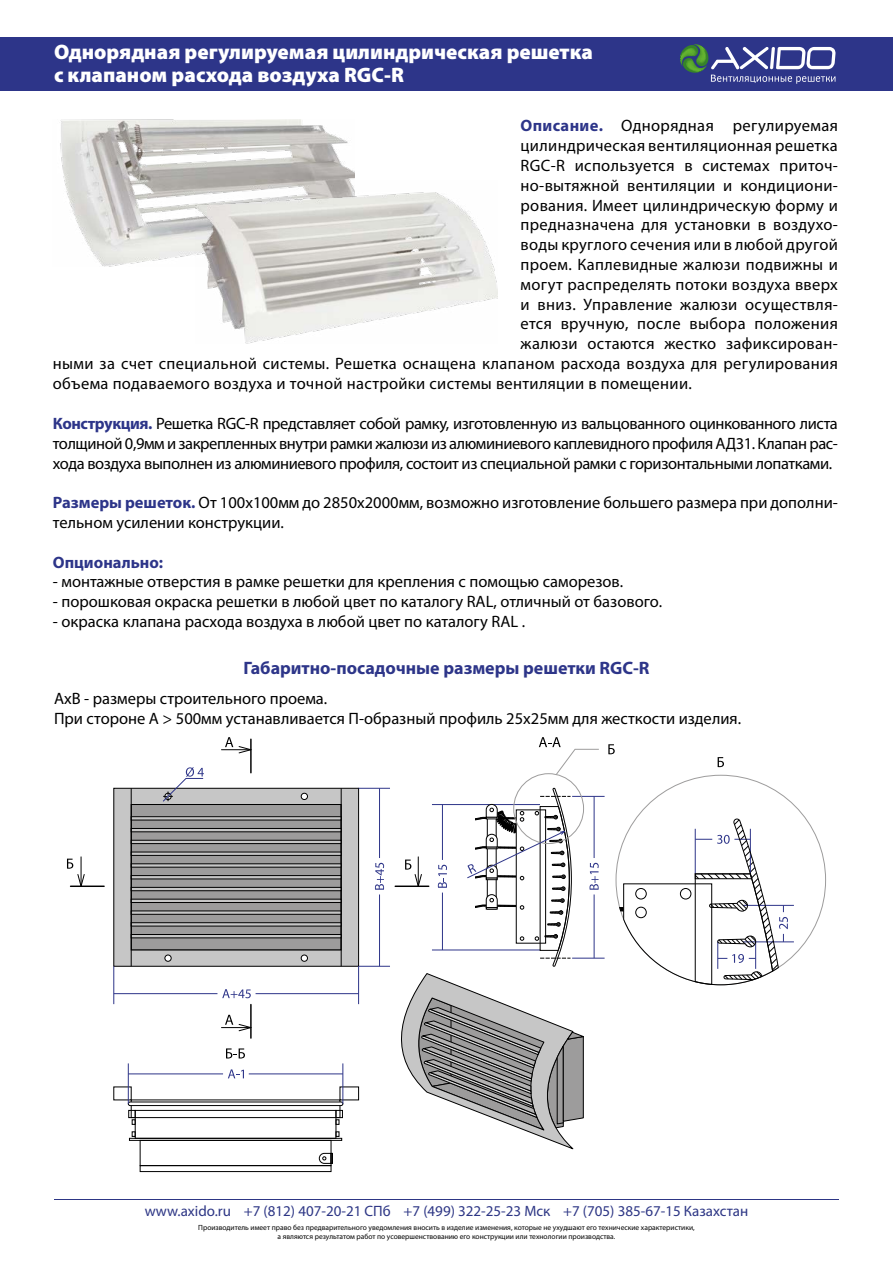
<style>
.page{position:relative;width:893px;height:1263px;background:#fff}
.page>*{position:absolute;margin:0;border:0;box-sizing:border-box;transform-origin:0 0}
.t1{font:900 21px/22.5px "Myriad Pro";color:#fff}
.t2{font:700 18px "Myriad Pro";color:#2d3589}
.t3{font:16.5px/19.8px "Myriad Pro";color:#000;text-align:justify}
.t4{font:16.5px/19.8px "Myriad Pro";letter-spacing:.02em;color:#000}
.t5{font:700 16.5px "Myriad Pro";color:#2d3589}
.t6{font:15px "Myriad Pro";color:#2d3685}
.t7{font:7.5px/9px "Myriad Pro";color:#000;text-align:center}
.s1{font-weight:700;color:#2d3589}
</style>
<div class="page">
<div style="left:0;top:37px;width:893px;height:53px;background:#2d3589"></div>
<hr style="left:54px;top:1199px;width:785px;height:1px;background:#2d3685">
<svg style="left:680px;top:44px;width:155px;height:40px"></svg>
<img style="left:60px;top:119px;width:295px;height:148px">
<img style="left:196px;top:180px;width:301px;height:164px">
<div style="left:131px;top:1100px;width:209px;height:18px;border:1px solid #000"></div>
<div style="left:140px;top:1165px;width:191px;height:7px;border:1px solid #000"></div>
<div style="left:128px;top:1102px;width:215px;height:4px;border:1px solid #000;border-radius:2px"></div>
<div style="left:140px;top:1140px;width:191px;height:26px;border:1px solid #000"></div>
<div style="left:129px;top:1138px;width:213px;height:2px;border:1px solid #000"></div>
<div style="left:135px;top:1110px;width:201px;height:28px;border:1px solid #000"></div>
<svg style="left:319px;top:1153px;width:14px;height:11px"></svg>
<svg style="left:132px;top:1119px;width:3px;height:5px"></svg>
<svg style="left:132px;top:1131px;width:3px;height:5px"></svg>
<div style="left:128px;top:1110px;width:7px;height:8px;border:1px solid #000"></div>
<svg style="left:336px;top:1119px;width:3px;height:5px"></svg>
<svg style="left:336px;top:1131px;width:3px;height:5px"></svg>
<div style="left:336px;top:1110px;width:7px;height:8px;border:1px solid #000"></div>
<hr style="left:250px;top:739px;width:2px;height:34px;background:#000">
<hr style="left:221px;top:749px;width:30px;height:1px;background:#000">
<svg style="left:225px;top:737px;width:27px;height:17px"></svg>
<hr style="left:250px;top:1004px;width:2px;height:34px;background:#000">
<hr style="left:221px;top:1027px;width:30px;height:1px;background:#000">
<svg style="left:225px;top:1015px;width:27px;height:17px"></svg>
<hr style="left:358px;top:966px;width:1px;height:38px;background:#2e3589">
<hr style="left:114px;top:966px;width:1px;height:38px;background:#2e3589">
<hr style="left:256px;top:993px;width:103px;height:1px;background:#2e3589">
<hr style="left:114px;top:993px;width:103px;height:1px;background:#2e3589">
<svg style="left:222px;top:989px;width:29px;height:9px"></svg>
<hr style="left:359px;top:966px;width:31px;height:1px;background:#2e3589">
<hr style="left:359px;top:788px;width:31px;height:1px;background:#2e3589">
<hr style="left:379px;top:894px;width:1px;height:72px;background:#2e3589">
<hr style="left:379px;top:788px;width:1px;height:70px;background:#2e3589">
<svg style="left:375px;top:863px;width:9px;height:27px"></svg>
<svg style="left:113px;top:767px;width:246px;height:200px;background:#9a9a9a"></svg>
<hr style="left:343px;top:1063px;width:1px;height:41px;background:#2e3589">
<hr style="left:128px;top:1063px;width:1px;height:41px;background:#2e3589">
<hr style="left:249px;top:1074px;width:94px;height:1px;background:#2e3589">
<hr style="left:128px;top:1074px;width:95px;height:1px;background:#2e3589">
<svg style="left:228px;top:1069px;width:16px;height:9px"></svg>
<hr style="left:395px;top:885px;width:34px;height:2px;background:#000">
<svg style="left:405px;top:857px;width:17px;height:29px"></svg>
<hr style="left:71px;top:885px;width:33px;height:2px;background:#000">
<svg style="left:67px;top:857px;width:18px;height:30px"></svg>
<svg style="left:226px;top:1048px;width:19px;height:10px"></svg>
<hr style="left:572px;top:958px;width:33px;height:1px;background:#2e3589">
<hr style="left:572px;top:796px;width:33px;height:1px;background:#2e3589">
<hr style="left:594px;top:894px;width:1px;height:64px;background:#2e3589">
<hr style="left:594px;top:796px;width:1px;height:62px;background:#2e3589">
<svg style="left:589px;top:863px;width:10px;height:27px"></svg>
<hr style="left:432px;top:950px;width:108px;height:1px;background:#2e3589">
<hr style="left:432px;top:804px;width:108px;height:1px;background:#2e3589">
<hr style="left:442px;top:892px;width:1px;height:58px;background:#2e3589">
<hr style="left:442px;top:804px;width:1px;height:56px;background:#2e3589">
<svg style="left:438px;top:865px;width:9px;height:23px"></svg>
<svg style="left:539px;top:737px;width:60px;height:38px"></svg>
<svg style="left:608px;top:744px;width:7px;height:10px"></svg>
<svg style="left:718px;top:757px;width:6px;height:10px"></svg>
<svg style="left:401px;top:973px;width:183px;height:176px"></svg>
<hr style="left:743px;top:942px;width:51px;height:1px;background:#2e3589">
<hr style="left:743px;top:905px;width:51px;height:1px;background:#2e3589">
<svg style="left:619px;top:818px;width:169px;height:167px"></svg>
<svg style="left:467px;top:788px;width:105px;height:179px"></svg>
<p class="t1" style="left:54px;top:40px;width:540px">Однорядная регулируемая цилиндрическая решетка с клапаном расхода воздуха RGC-R</p>
<p class="t3" style="left:521px;top:116px;width:319px"><span class="s1">Описание.</span> Однорядная регулируемая цилиндрическая вентиляционная решетка RGC-R используется в системах приточ&shy;но-вытяжной вентиляции и кондициони&shy;рования. Имеет цилиндрическую форму и предназначена для установки в воздухо&shy;воды круглого сечения или в любой другой проем. Каплевидные жалюзи подвижны и могут распределять потоки воздуха вверх и вниз. Управление жалюзи осуществля&shy;ется вручную, после выбора положения жалюзи остаются жестко зафиксирован-</p>
<p class="t4" style="left:53px;top:354px;width:786px">ными за счет специальной системы. Решетка оснащена клапаном расхода воздуха для регулирования объема подаваемого воздуха и точной настройки системы вентиляции в помещении.</p>
<p class="t3" style="left:53px;top:413px;width:786px"><span class="s1">Конструкция.</span> Решетка RGC-R представляет собой рамку, изготовленную из вальцованного оцинкованного листа толщиной 0,9мм и закрепленных внутри рамки жалюзи из алюминиевого каплевидного профиля АД31. Клапан рас&shy;хода воздуха выполнен из алюминиевого профиля, состоит из специальной рамки с горизонтальными лопатками.</p>
<p class="t3" style="left:53px;top:492px;width:786px"><span class="s1">Размеры решеток.</span> От 100х100мм до 2850х2000мм, возможно изготовление большего размера при дополни&shy;тельном усилении конструкции.</p>
<p class="t5" style="left:53px;top:551px;width:112px">Опционально:</p>
<p class="t3" style="left:53px;top:572px;width:572px">- монтажные отверстия в рамке решетки для крепления с помощью саморезов.</p>
<p class="t3" style="left:53px;top:591px;width:611px">- порошковая окраска решетки в любой цвет по каталогу RAL, отличный от базового.</p>
<p class="t3" style="left:53px;top:611px;width:474px">- окраска клапана расхода воздуха в любой цвет по каталогу RAL .</p>
<p class="t2" style="left:243px;top:656px;width:408px">Габаритно-посадочные размеры решетки RGC-R</p>
<p class="t3" style="left:54px;top:688px;width:689px">АхВ - размеры строительного проема.<br>При стороне А &gt; 500мм устанавливается П-образный профиль 25х25мм для жесткости изделия.</p>
<p class="t6" style="left:145px;top:1202px;width:605px">www.axido.ru +7 (812) 407-20-21 СПб +7 (499) 322-25-23 Мск +7 (705) 385-67-15 Казахстан</p>
<p class="t7" style="left:198px;top:1223px;width:498px">Производитель имеет право без предварительного уведомления вносить в изделие изменения, которые не ухудшают его технические характеристики, а являются результатом работ по усовершенствованию его конструкции или технологии производства.</p>
</div>
